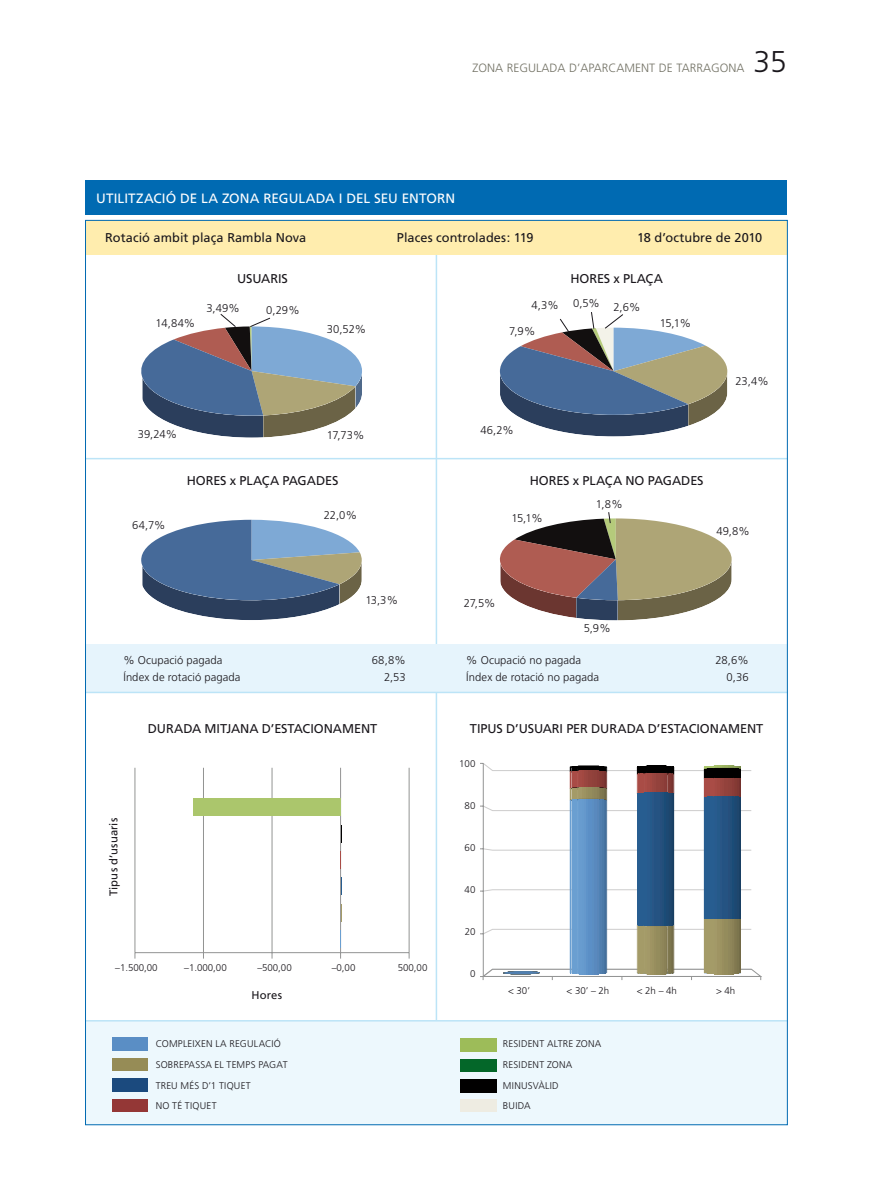
<style>
.page{position:relative;width:872px;height:1191px;background:#fff}
.page>*{position:absolute;margin:0;border:0;box-sizing:border-box;transform-origin:0 0}
.t1{font:300 30px "Frutiger";color:#1a171c}
.t2{font:13.5px "Frutiger";color:#fff}
.t3{font:12.75px "Frutiger";color:#1a171c}
.t4{font:300 12px "Frutiger";color:#727164}
.t5{font:300 11.25px "Frutiger";color:#1a171c}
.t6{font:11.25px "Frutiger";letter-spacing:.01em;color:#1a171c}
.t7{font:300 9.75px/20.7px "Frutiger";letter-spacing:.015em;color:#1a171c}
</style>
<div class="page">
<hr style="left:436px;top:251px;width:1px;height:769px;background:#bce4f7">
<div style="left:85px;top:1019px;width:702px;height:105px;background:#edf8fd"></div>
<div style="left:85px;top:221px;width:702px;height:34px;background:#ffedae"></div>
<hr style="left:85px;top:1020px;width:702px;height:1px;background:#bce4f7">
<hr style="left:85px;top:458px;width:702px;height:1px;background:#bce4f7">
<div style="left:85px;top:644px;width:702px;height:47px;background:#e6f4fc"></div>
<hr style="left:85px;top:691px;width:702px;height:2px;background:#bce4f7">
<div style="left:112px;top:1037px;width:36px;height:14px;background:#5a8ec5"></div>
<div style="left:112px;top:1058px;width:36px;height:13px;background:#968c56"></div>
<div style="left:112px;top:1078px;width:36px;height:13px;background:#1b4a7e"></div>
<div style="left:112px;top:1099px;width:36px;height:12px;background:#943736"></div>
<div style="left:460px;top:1038px;width:36px;height:13px;background:#9dbc59"></div>
<div style="left:460px;top:1059px;width:36px;height:12px;background:#046729"></div>
<div style="left:460px;top:1079px;width:36px;height:13px;background:#010000"></div>
<div style="left:460px;top:1099px;width:36px;height:12px;background:#eeece2"></div>
<svg style="left:141px;top:520px;width:221px;height:100px"></svg>
<hr style="left:135px;top:767px;width:1px;height:185px;background:#939493">
<hr style="left:203px;top:767px;width:1px;height:185px;background:#939493">
<hr style="left:272px;top:767px;width:1px;height:185px;background:#939493">
<hr style="left:340px;top:767px;width:1px;height:185px;background:#939493">
<hr style="left:409px;top:767px;width:1px;height:185px;background:#939493">
<svg style="left:340px;top:851px;width:1px;height:18px"></svg>
<div style="left:193px;top:798px;width:148px;height:18px;background:#abc66c"></div>
<hr style="left:135px;top:952px;width:274px;height:1px;background:#939494">
<svg style="left:340px;top:930px;width:1px;height:28px"></svg>
<svg style="left:480px;top:763px;width:282px;height:217px"></svg>
<svg style="left:500px;top:312px;width:227px;height:124px"></svg>
<svg style="left:141px;top:314px;width:221px;height:124px"></svg>
<svg style="left:500px;top:512px;width:231px;height:108px"></svg>
<div style="left:85px;top:181px;width:702px;height:34px;background:#006ab2"></div>
<p class="t4" style="left:472px;top:61px;width:273px">ZONA REGULADA D’APARCAMENT DE TARRAGONA</p>
<h1 class="t1" style="left:753px;top:45px;width:35px">35</h1>
<p class="t2" style="left:96px;top:190px;width:18px">UTILITZACIÓ</p>
<p class="t2" style="left:180px;top:190px;width:53px">DELAZONA</p>
<p class="t2" style="left:263px;top:190px;width:10px">REGULADA</p>
<p class="t2" style="left:339px;top:190px;width:17px">I DEL</p>
<p class="t2" style="left:374px;top:190px;width:9px">SEU</p>
<p class="t2" style="left:402px;top:190px;width:10px">ENTORN</p>
<p class="t3" style="left:105px;top:230px;width:203px">ROTACIÓ AMBIT PLAÇA RAMBLA NOVA</p>
<p class="t3" style="left:397px;top:230px;width:138px">PLACES CONTROLADES: 119</p>
<p class="t3" style="left:637px;top:230px;width:127px">18 D’OCTUBRE DE 2010</p>
<p class="t3" style="left:237px;top:270px;width:52px">USUARIS</p>
<p class="t3" style="left:570px;top:270px;width:94px">HORES X PLAÇA</p>
<p class="t5" style="left:156px;top:316px;width:41px">14,84%</p>
<p class="t5" style="left:206px;top:302px;width:35px">3,49%</p>
<p class="t5" style="left:266px;top:304px;width:35px">0,29%</p>
<p class="t5" style="left:327px;top:323px;width:41px">30,52%</p>
<p class="t5" style="left:531px;top:299px;width:29px">4,3%</p>
<p class="t5" style="left:509px;top:325px;width:27px">7,9%</p>
<p class="t5" style="left:573px;top:298px;width:69px">0,5% 2,6%</p>
<p class="t5" style="left:659px;top:316px;width:33px">15,1%</p>
<p class="t5" style="left:735px;top:375px;width:35px">23,4%</p>
<p class="t5" style="left:138px;top:428px;width:41px">39,24%</p>
<p class="t5" style="left:327px;top:429px;width:39px">17,73%</p>
<p class="t5" style="left:480px;top:424px;width:35px">46,2%</p>
<p class="t5" style="left:132px;top:519px;width:34px">64,7%</p>
<p class="t3" style="left:187px;top:473px;width:153px">HORES X PLAÇA PAGADES</p>
<p class="t3" style="left:529px;top:473px;width:175px">HORES X PLAÇA NO PAGADES</p>
<p class="t5" style="left:324px;top:508px;width:35px">22,0%</p>
<p class="t5" style="left:511px;top:511px;width:33px">15,1%</p>
<p class="t5" style="left:596px;top:498px;width:28px">1,8%</p>
<p class="t5" style="left:716px;top:524px;width:35px">49,8%</p>
<p class="t5" style="left:365px;top:593px;width:34px">13,3%</p>
<p class="t5" style="left:464px;top:597px;width:33px">27,5%</p>
<p class="t5" style="left:583px;top:622px;width:28px">5,9%</p>
<p class="t5" style="left:123px;top:653px;width:100px">% OCUPACIÓ PAGADA</p>
<p class="t5" style="left:372px;top:653px;width:35px">68,8%</p>
<p class="t5" style="left:123px;top:670px;width:118px">ÍNDEX DE ROTACIÓ PAGADA</p>
<p class="t5" style="left:384px;top:670px;width:23px">2,53</p>
<p class="t5" style="left:466px;top:653px;width:116px">% OCUPACIÓ NO PAGADA</p>
<p class="t5" style="left:715px;top:653px;width:35px">28,6%</p>
<p class="t5" style="left:466px;top:670px;width:134px">ÍNDEX DE ROTACIÓ NO PAGADA</p>
<p class="t5" style="left:726px;top:670px;width:24px">0,36</p>
<p class="t3" style="left:148px;top:721px;width:10px">DURADA</p>
<p class="t3" style="left:204px;top:721px;width:37px">MITJANA</p>
<p class="t3" style="left:262px;top:721px;width:22px">D’ESTACIONAMENT</p>
<p class="t3" style="left:470px;top:721px;width:8px">TIPUS</p>
<p class="t3" style="left:506px;top:721px;width:21px">D’USUARI</p>
<p class="t3" style="left:566px;top:721px;width:8px">PER</p>
<p class="t3" style="left:591px;top:721px;width:10px">DURADA</p>
<p class="t3" style="left:648px;top:721px;width:22px">D’ESTACIONAMENT</p>
<p class="t6" style="left:107px;top:896px;width:80px;rotate:-90deg">TIPUS D’USUARIS</p>
<p class="t7" style="left:115px;top:957px;width:44px">–1.500,00</p>
<p class="t7" style="left:184px;top:957px;width:44px">–1.000,00</p>
<p class="t7" style="left:257px;top:957px;width:36px">–500,00</p>
<p class="t7" style="left:332px;top:957px;width:25px">–0,00</p>
<p class="t7" style="left:398px;top:957px;width:31px">500,00</p>
<p class="t6" style="left:251px;top:988px;width:32px">HORES</p>
<p class="t7" style="left:459px;top:753px;width:18px">100</p>
<p class="t7" style="left:464px;top:795px;width:13px">80</p>
<p class="t7" style="left:464px;top:837px;width:13px">60</p>
<p class="t7" style="left:464px;top:879px;width:13px">40</p>
<p class="t7" style="left:465px;top:921px;width:12px">20</p>
<p class="t7" style="left:470px;top:963px;width:7px">0</p>
<p class="t7" style="left:508px;top:980px;width:23px">&lt; 30’</p>
<p class="t7" style="left:566px;top:980px;width:44px">&lt; 30’ – 2H</p>
<p class="t7" style="left:637px;top:980px;width:42px">&lt; 2H – 4H</p>
<p class="t7" style="left:716px;top:980px;width:21px">&gt; 4H</p>
<p class="t7" style="left:156px;top:1033px;width:133px">COMPLEIXEN LA REGULACIÓ<br>SOBREPASSA EL TEMPS PAGAT<br>TREU MÉS D’1 TIQUET<br>NO TÉ TIQUET</p>
<p class="t7" style="left:503px;top:1033px;width:100px">RESI DENT ALTRE ZONA<br>RESI DENT ZONA<br>MI NUSVÀLID<br>BUIDA</p>
</div>
